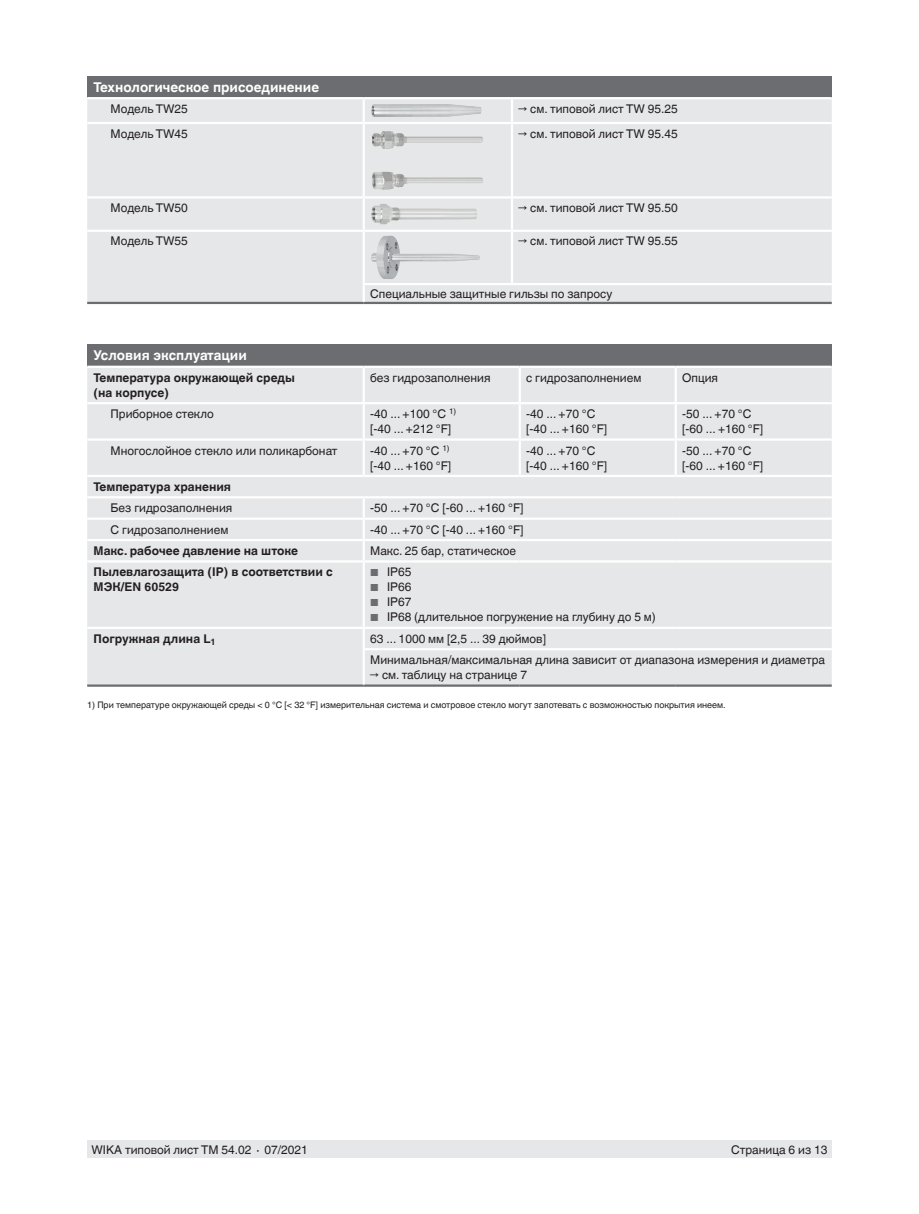
<style>
.page{position:relative;width:919px;height:1214px;background:#fff}
.page>*{position:absolute;margin:0;border:0;box-sizing:border-box;transform-origin:0 0}
.t1{font:700 13.5px "Helvetica World";color:#fff}
.t2{font:12px/15px "Helvetica World";color:#231f20}
.t3{font:700 12px/15px "Helvetica World";color:#231f20}
.t4{font:9px "Helvetica World";color:#231f20}
.s1{font-size:10.2px;color:#6c6d70}
</style>
<div class="page">
<div style="left:87px;top:1140px;width:744px;height:17px;background:#e6e7e9"></div>
<div style="left:87px;top:77px;width:744px;height:21px;background:#6c6d70"></div>
<div style="left:87px;top:99px;width:744px;height:203px;background:#e6e7e9"></div>
<hr style="left:87px;top:302px;width:277px;height:2px;background:#6c6d70">
<hr style="left:364px;top:230px;width:148px;height:2px;background:#fff">
<hr style="left:512px;top:230px;width:319px;height:2px;background:#fff">
<hr style="left:364px;top:302px;width:148px;height:2px;background:#6c6d70">
<hr style="left:512px;top:302px;width:319px;height:2px;background:#6c6d70">
<hr style="left:362px;top:283px;width:150px;height:2px;background:#fff">
<hr style="left:512px;top:283px;width:319px;height:2px;background:#fff">
<hr style="left:87px;top:230px;width:277px;height:2px;background:#fff">
<hr style="left:362px;top:232px;width:3px;height:51px;background:#fff">
<hr style="left:362px;top:285px;width:3px;height:17px;background:#fff">
<hr style="left:362px;top:99px;width:3px;height:23px;background:#fff">
<hr style="left:511px;top:99px;width:2px;height:23px;background:#fff">
<hr style="left:87px;top:122px;width:277px;height:2px;background:#fff">
<hr style="left:364px;top:122px;width:148px;height:2px;background:#fff">
<hr style="left:362px;top:124px;width:3px;height:72px;background:#fff">
<hr style="left:512px;top:122px;width:319px;height:2px;background:#fff">
<hr style="left:511px;top:124px;width:2px;height:72px;background:#fff">
<hr style="left:87px;top:196px;width:277px;height:2px;background:#fff">
<hr style="left:364px;top:196px;width:148px;height:2px;background:#fff">
<hr style="left:362px;top:198px;width:3px;height:32px;background:#fff">
<hr style="left:512px;top:196px;width:319px;height:2px;background:#fff">
<hr style="left:511px;top:198px;width:2px;height:32px;background:#fff">
<hr style="left:511px;top:232px;width:2px;height:51px;background:#fff">
<hr style="left:87px;top:97px;width:277px;height:2px;background:#fff">
<hr style="left:364px;top:97px;width:148px;height:2px;background:#fff">
<hr style="left:512px;top:97px;width:319px;height:2px;background:#fff">
<img style="left:370px;top:103px;width:111px;height:15px">
<img style="left:370px;top:128px;width:114px;height:64px">
<img style="left:370px;top:202px;width:108px;height:24px">
<img style="left:370px;top:236px;width:110px;height:43px">
<div style="left:87px;top:344px;width:744px;height:23px;background:#6c6d70"></div>
<div style="left:87px;top:368px;width:744px;height:316px;background:#e6e7e9"></div>
<div style="left:87px;top:562px;width:275px;height:122px;background:#e6e7e9"></div>
<hr style="left:87px;top:475px;width:277px;height:2px;background:#fff">
<hr style="left:364px;top:475px;width:155px;height:2px;background:#fff">
<hr style="left:519px;top:475px;width:156px;height:2px;background:#fff">
<hr style="left:675px;top:475px;width:156px;height:2px;background:#fff">
<hr style="left:364px;top:496px;width:155px;height:2px;background:#fff">
<hr style="left:519px;top:496px;width:156px;height:2px;background:#fff">
<hr style="left:675px;top:496px;width:156px;height:2px;background:#fff">
<hr style="left:87px;top:684px;width:277px;height:2px;background:#6c6d70">
<hr style="left:87px;top:366px;width:277px;height:2px;background:#fff">
<hr style="left:364px;top:366px;width:155px;height:2px;background:#fff">
<hr style="left:519px;top:366px;width:156px;height:2px;background:#fff">
<hr style="left:675px;top:366px;width:156px;height:2px;background:#fff">
<hr style="left:87px;top:402px;width:277px;height:2px;background:#fff">
<hr style="left:364px;top:402px;width:155px;height:2px;background:#fff">
<hr style="left:519px;top:402px;width:156px;height:2px;background:#fff">
<hr style="left:675px;top:402px;width:156px;height:2px;background:#fff">
<hr style="left:87px;top:438px;width:277px;height:3px;background:#fff">
<hr style="left:364px;top:438px;width:155px;height:3px;background:#fff">
<hr style="left:519px;top:438px;width:156px;height:3px;background:#fff">
<hr style="left:675px;top:438px;width:156px;height:3px;background:#fff">
<hr style="left:364px;top:517px;width:155px;height:3px;background:#fff">
<hr style="left:519px;top:517px;width:156px;height:3px;background:#fff">
<hr style="left:675px;top:517px;width:156px;height:3px;background:#fff">
<hr style="left:87px;top:496px;width:277px;height:2px;background:#fff">
<hr style="left:362px;top:368px;width:3px;height:34px;background:#fff">
<hr style="left:518px;top:368px;width:3px;height:34px;background:#fff">
<hr style="left:674px;top:368px;width:2px;height:34px;background:#fff">
<hr style="left:518px;top:404px;width:3px;height:34px;background:#fff">
<hr style="left:674px;top:404px;width:2px;height:34px;background:#fff">
<hr style="left:518px;top:441px;width:3px;height:34px;background:#fff">
<hr style="left:674px;top:441px;width:2px;height:34px;background:#fff">
<hr style="left:364px;top:539px;width:155px;height:2px;background:#fff">
<hr style="left:519px;top:539px;width:156px;height:2px;background:#fff">
<hr style="left:675px;top:539px;width:156px;height:2px;background:#fff">
<hr style="left:362px;top:404px;width:3px;height:34px;background:#fff">
<hr style="left:362px;top:498px;width:3px;height:19px;background:#fff">
<hr style="left:87px;top:560px;width:277px;height:2px;background:#fff">
<hr style="left:362px;top:562px;width:3px;height:64px;background:#fff">
<hr style="left:87px;top:517px;width:277px;height:3px;background:#fff">
<hr style="left:362px;top:520px;width:3px;height:19px;background:#fff">
<hr style="left:364px;top:684px;width:155px;height:2px;background:#6c6d70">
<hr style="left:519px;top:684px;width:156px;height:2px;background:#6c6d70">
<hr style="left:675px;top:684px;width:156px;height:2px;background:#6c6d70">
<hr style="left:362px;top:441px;width:3px;height:34px;background:#fff">
<hr style="left:87px;top:539px;width:277px;height:2px;background:#fff">
<hr style="left:362px;top:648px;width:157px;height:2px;background:#fff">
<hr style="left:519px;top:648px;width:156px;height:2px;background:#fff">
<hr style="left:675px;top:648px;width:156px;height:2px;background:#fff">
<hr style="left:87px;top:626px;width:277px;height:3px;background:#fff">
<hr style="left:362px;top:629px;width:3px;height:19px;background:#fff">
<hr style="left:362px;top:650px;width:3px;height:34px;background:#fff">
<hr style="left:362px;top:541px;width:3px;height:19px;background:#fff">
<hr style="left:364px;top:560px;width:155px;height:2px;background:#fff">
<hr style="left:519px;top:560px;width:156px;height:2px;background:#fff">
<hr style="left:675px;top:560px;width:156px;height:2px;background:#fff">
<hr style="left:364px;top:626px;width:155px;height:3px;background:#fff">
<hr style="left:519px;top:626px;width:156px;height:3px;background:#fff">
<hr style="left:675px;top:626px;width:156px;height:3px;background:#fff">
<p class="t1" style="left:94px;top:80px;width:227px">Технологическое присоединение</p>
<p class="t2" style="left:111px;top:101px;width:79px">Модель TW25</p>
<p class="t2" style="left:518px;top:101px;width:161px">→ см. типовой лист TW 95.25</p>
<p class="t2" style="left:111px;top:126px;width:79px">Модель TW45</p>
<p class="t2" style="left:518px;top:126px;width:161px">→ см. типовой лист TW 95.45</p>
<p class="t2" style="left:111px;top:200px;width:79px">Модель TW50</p>
<p class="t2" style="left:518px;top:200px;width:161px">→ см. типовой лист TW 95.50</p>
<p class="t2" style="left:111px;top:234px;width:79px">Модель TW55</p>
<p class="t2" style="left:518px;top:234px;width:161px">→ см. типовой лист TW 95.55</p>
<p class="t2" style="left:370px;top:286px;width:244px">Специальные защитные гильзы по запросу</p>
<p class="t1" style="left:94px;top:348px;width:155px">Условия эксплуатации</p>
<p class="t3" style="left:94px;top:370px;width:203px">Температура окружающей среды (на корпусе)</p>
<p class="t2" style="left:370px;top:370px;width:122px">без гидрозаполнения</p>
<p class="t2" style="left:526px;top:370px;width:117px">с гидрозаполнением</p>
<p class="t2" style="left:682px;top:370px;width:37px">Опция</p>
<p class="t2" style="left:111px;top:406px;width:105px">Приборное стекло</p>
<p class="t2" style="left:370px;top:406px;width:88px">-40 ... +100 °C <sup>1) </sup>[-40 ... +212 °F]</p>
<p class="t2" style="left:526px;top:406px;width:83px">-40 ... +70 °C [-40 ... +160 °F]</p>
<p class="t2" style="left:682px;top:406px;width:83px">-50 ... +70 °C [-60 ... +160 °F]</p>
<p class="t2" style="left:111px;top:443px;width:228px">Многослойное стекло или поликарбонат</p>
<p class="t2" style="left:370px;top:443px;width:83px">-40 ... +70 °C <sup>1) </sup>[-40 ... +160 °F]</p>
<p class="t2" style="left:526px;top:443px;width:83px">-40 ... +70 °C [-40 ... +160 °F]</p>
<p class="t2" style="left:682px;top:443px;width:83px">-50 ... +70 °C [-60 ... +160 °F]</p>
<p class="t3" style="left:94px;top:479px;width:139px">Температура хранения</p>
<p class="t2" style="left:111px;top:500px;width:123px">Без гидрозаполнения</p>
<p class="t2" style="left:370px;top:500px;width:155px">-50 ... +70 °C [-60 ... +160 °F]</p>
<p class="t2" style="left:111px;top:522px;width:119px">С гидрозаполнением</p>
<p class="t2" style="left:370px;top:522px;width:155px">-40 ... +70 °C [-40 ... +160 °F]</p>
<p class="t3" style="left:94px;top:543px;width:206px">Макс. рабочее давление на штоке</p>
<p class="t2" style="left:370px;top:543px;width:147px">Макс. 25 бар, статическое</p>
<p class="t3" style="left:94px;top:565px;width:241px">Пылевлагозащита (IP) в соответствии с<br>МЭК/EN 60529</p>
<p class="t2" style="left:370px;top:565px;width:43px"><span class="s1">■</span> IP65</p>
<p class="t2" style="left:370px;top:580px;width:43px"><span class="s1">■</span> IP66</p>
<p class="t2" style="left:370px;top:595px;width:43px"><span class="s1">■</span> IP67</p>
<p class="t2" style="left:370px;top:610px;width:287px"><span class="s1">■</span> IP68 (длительное погружение на глубину до 5 м)</p>
<p class="t3" style="left:94px;top:631px;width:124px">Погружная длина L<sub>1</sub></p>
<p class="t2" style="left:370px;top:628px;width:456px;line-height:21.3px">63 ... 1000 мм [2,5 ... 39 дюймов]<br>Минимальная/максимальная длина зависит от диапазона измерения и диаметра</p>
<p class="t2" style="left:370px;top:667px;width:158px">→ см. таблицу на странице 7</p>
<p class="t4" style="left:87px;top:699px;width:640px">1) При температуре окружающей среды &lt; 0 °C [&lt; 32 °F] измерительная система и смотровое cтекло могут запотевать с возможностью покрытия инеем.</p>
<p class="t2" style="left:91px;top:1142px;width:218px">WIKA типовой лист TM 54.02 ∙ 07/2021</p>
<p class="t2" style="left:731px;top:1142px;width:98px">Страница 6 из 13</p>
</div>
